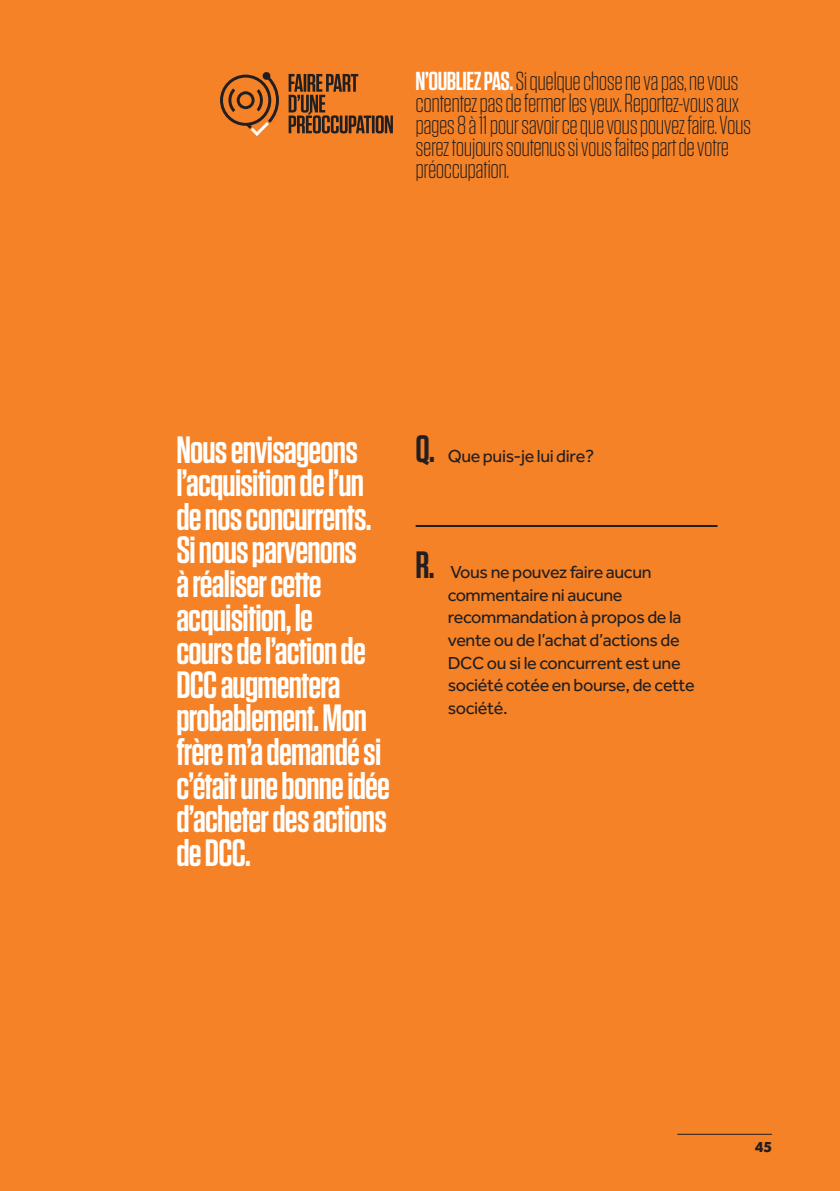
<style>
.page{position:relative;width:840px;height:1191px;background:#fff}
.page>*{position:absolute;margin:0;border:0;box-sizing:border-box;transform-origin:0 0}
.t1{font:600 38px/33.6px "Tungsten";letter-spacing:-.02em;color:#fff}
.t2{font:300 26px/22px "Tungsten";letter-spacing:-.02em;color:#231f20}
.t3{font:18px/22.6px "Effra";letter-spacing:-.02em;color:#231f20}
.t4{font:800 16px "Effra";color:#231f20}
.s1{font-weight:600;color:#fff}
.s2{font-family:"Tungsten";font-weight:600;font-size:38px}
</style>
<div class="page">
<div style="left:0;top:0;width:839px;height:1191px;background:#f58226"></div>
<hr style="left:415px;top:525px;width:302px;height:2px;background:#231f20">
<svg style="left:220px;top:72px;width:59px;height:64px"></svg>
<svg style="left:288px;top:74px;width:104px;height:59px"></svg>
<hr style="left:677px;top:1134px;width:94px;height:1px;background:#231f20">
<p class="t2" style="left:415px;top:70px;width:337px"><span class="s1">N’OUBLIEZ PAS.</span> Si quelque chose ne va pas, ne vous contentez pas de fermer les yeux. Reportez-vous aux pages 8 à 11 pour savoir ce que vous pouvez faire. Vous serez toujours soutenus si vous faites part de votre préoccupation.</p>
<p class="t1" style="left:176px;top:433px;width:215px">Nous envisageons l’acquisition de l’un de nos concurrents.<br>Si nous parvenons<br>à réaliser cette acquisition, le<br>cours de l’action de<br>DCC augmentera probablement. Mon frère m’a demandé si c’était une bonne idée d’acheter des actions de DCC.</p>
<p class="t3" style="left:415px;top:444px;width:180px"><span class="s2">Q.</span> Que puis-je lui dire?</p>
<p class="t3" style="left:447px;top:560px;width:248px;text-indent:-32px"><span class="s2">R.</span> Vous ne pouvez faire aucun commentaire ni aucune recommandation à propos de la vente ou de l’achat d’actions de<br>DCC ou si le concurrent est une société cotée en bourse, de cette société.</p>
<p class="t4" style="left:754px;top:1137px;width:19px">45</p>
</div>
